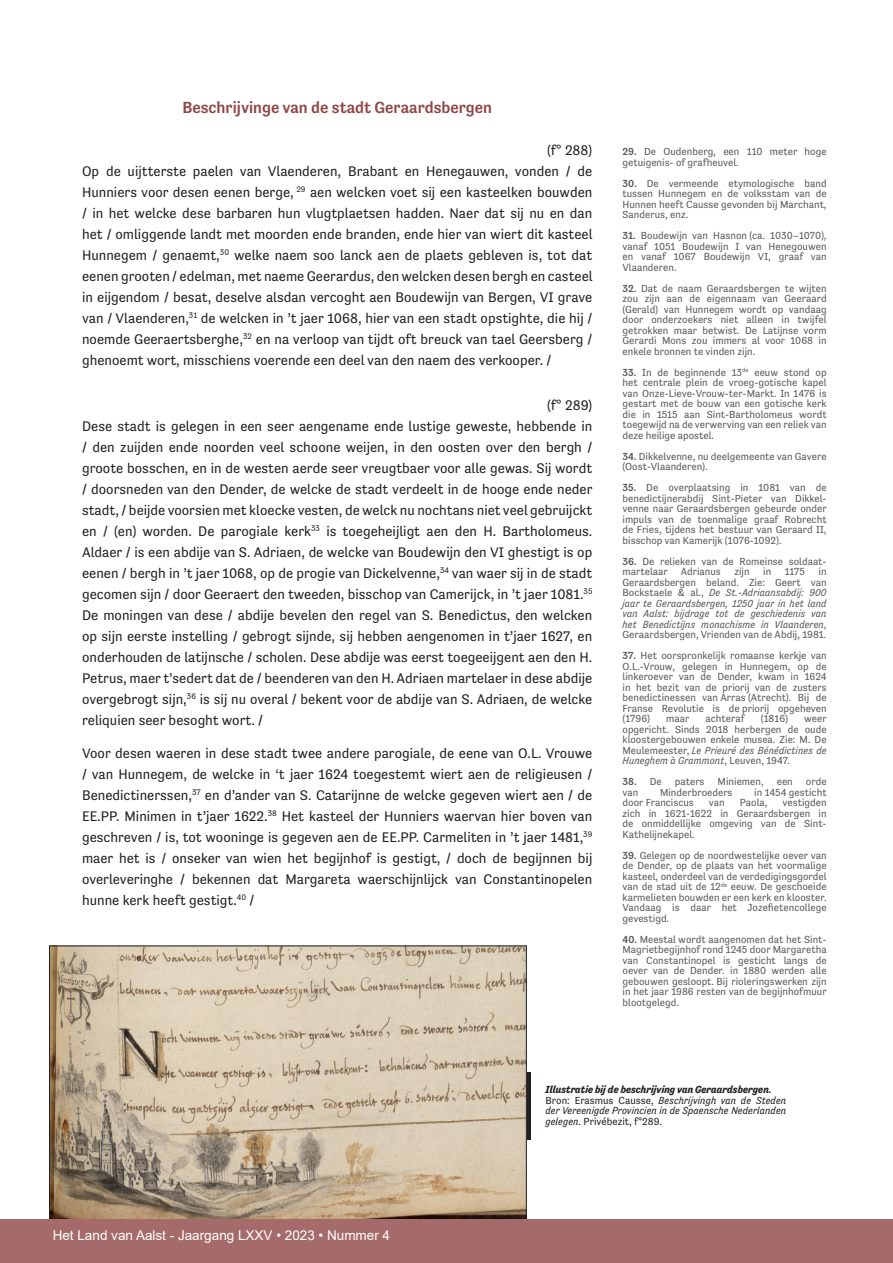
<style>
.page{position:relative;width:893px;height:1263px;background:#fff}
.page>*{position:absolute;margin:0;border:0;box-sizing:border-box;transform-origin:0 0}
.t1{font:500 16.5px "Tenso";color:#8f4645}
.t2{font:14.25px/21px "Tenso";color:#231f20;text-align:justify}
.t3{font:13.5px "Arial";color:#fff}
.t4{font:10.5px/10.5px "Tenso";color:#57595a;text-align:justify}
.t5{font:italic 10.5px/10.5px "Tenso";color:#57595a;text-align:justify}
.t6{font:italic 10.5px/10.5px "Tenso";color:#231f20;text-align:justify}
.t7{font:italic 700 10.5px "Tenso";color:#231f20}
.s1{font-weight:500}
.s2{font-style:normal}
.s3{font-style:italic}
</style>
<div class="page">
<svg style="left:523px;top:1071px;width:8px;height:68px"></svg>
<img style="left:51px;top:948px;width:474px;height:271px">
<div style="left:0;top:1219px;width:893px;height:44px;background:#a56b6a"></div>
<p class="t1" style="left:182px;top:98px;width:311px">Beschrijvinge van de stadt Geraardsbergen</p>
<p class="t2" style="left:547px;top:140px;width:47px">(f° 288)</p>
<p class="t2" style="left:82px;top:161px;width:512px">Op de uijtterste paelen van Vlaenderen, Brabant en Henegauwen, vonden / de Hunniers voor desen eenen berge, <sup>29</sup> aen welcken voet sij een kasteelken bouwden / in het welcke dese barbaren hun vlugtplaetsen hadden. Naer dat sij nu en dan het / omliggende landt met moorden ende branden, ende hier van wiert dit kasteel Hunnegem / genaemt,<sup>30</sup> welke naem soo lanck aen de plaets gebleven is, tot dat eenen grooten / edelman, met naeme Geerardus, den welcken desen bergh en casteel in eijgendom / besat, deselve alsdan vercoght aen Boudewijn van Bergen, VI grave van / Vlaenderen,<sup>31</sup> de welcken in ’t jaer 1068, hier van een stadt opstighte, die hij / noemde Geeraertsberghe,<sup>32</sup> en na verloop van tijdt oft breuck van tael Geersberg / ghenoemt wort, misschiens voerende een deel van den naem des verkooper. /</p>
<p class="t2" style="left:547px;top:395px;width:47px">(f° 289)</p>
<p class="t2" style="left:82px;top:416px;width:512px">Dese stadt is gelegen in een seer aengename ende lustige geweste, hebbende in / den zuijden ende noorden veel schoone weijen, in den oosten over den bergh / groote bosschen, en in de westen aerde seer vreugtbaer voor alle gewas. Sij wordt / doorsneden van den Dender, de welcke de stadt verdeelt in de hooge ende neder stadt, / beijde voorsien met kloecke vesten, de welck nu nochtans niet veel gebruijckt en / (en) worden. De parogiale kerk<sup>33</sup> is toegeheijligt aen den H. Bartholomeus.<br>Aldaer / is een abdije van S. Adriaen, de welcke van Boudewijn den VI ghestigt is op eenen / bergh in ’t jaer 1068, op de progie van Dickelvenne,<sup>34</sup> van waer sij in de stadt gecomen sijn / door Geeraert den tweeden, bisschop van Camerijck, in ’t jaer 1081.<sup>35<br></sup>De moningen van dese / abdije bevelen den regel van S. Benedictus, den welcken op sijn eerste instelling / gebrogt sijnde, sij hebben aengenomen in t’jaer 1627, en onderhouden de latijnsche / scholen. Dese abdije was eerst toegeeijgent aen den H.<br>Petrus, maer t’sedert dat de / beenderen van den H. Adriaen martelaer in dese abdije overgebrogt sijn,<sup>36</sup> is sij nu overal / bekent voor de abdije van S. Adriaen, de welcke reliquien seer besoght wort. /</p>
<p class="t2" style="left:82px;top:743px;width:512px">Voor desen waeren in dese stadt twee andere parogiale, de eene van O.L. Vrouwe / van Hunnegem, de welcke in ‘t jaer 1624 toegestemt wiert aen de religieusen / Benedictinerssen,<sup>37</sup> en d’ander van S. Catarijnne de welcke gegeven wiert aen / de EE.PP. Minimen in t’jaer 1622.<sup>38</sup> Het kasteel der Hunniers waervan hier boven van geschreven / is, tot wooninge is gegeven aen de EE.PP. Carmeliten in ’t jaer 1481,<sup>39 </sup>maer het is / onseker van wien het begijnhof is gestigt, / doch de begijnnen bij overleveringhe / bekennen dat Margareta waerschijnlijck van Constantinopelen hunne kerk heeft gestigt.<sup>40</sup> /</p>
<p class="t4" style="left:622px;top:146px;width:206px"><span class="s1">29.</span> De Oudenberg, een 110 meter hoge getuigenis- of grafheuvel.</p>
<p class="t4" style="left:622px;top:178px;width:206px"><span class="s1">30.</span> De vermeende etymologische band tussen Hunnegem en de volksstam van de Hunnen heeft Causse gevonden bij Marchant, Sanderus, enz.</p>
<p class="t4" style="left:622px;top:230px;width:206px"><span class="s1">31.</span> Boudewijn van Hasnon (ca. 1030–1070), vanaf 1051 Boudewijn I van Henegouwen en vanaf 1067 Boudewijn VI, graaf van Vlaanderen.</p>
<p class="t4" style="left:622px;top:283px;width:206px"><span class="s1">32.</span> Dat de naam Geraardsbergen te wijten zou zijn aan de eigennaam van Geeraard (Gerald) van Hunnegem wordt op vandaag door onderzoekers niet alleen in twijfel getrokken maar betwist. De Latijnse vorm Gerardi Mons zou immers al voor 1068 in enkele bronnen te vinden zijn.</p>
<p class="t4" style="left:622px;top:367px;width:206px"><span class="s1">33.</span> In de beginnende 13<sup>de</sup> eeuw stond op het centrale plein de vroeg-gotische kapel van Onze-Lieve-Vrouw-ter-Markt. In 1476 is gestart met de bouw van een gotische kerk die in 1515 aan Sint-Bartholomeus wordt toegewijd na de verwerving van een reliek van deze heilige apostel.</p>
<p class="t4" style="left:622px;top:451px;width:206px"><span class="s1">34.</span> Dikkelvenne, nu deelgemeente van Gavere (Oost-Vlaanderen).</p>
<p class="t4" style="left:622px;top:482px;width:206px"><span class="s1">35.</span> De overplaatsing in 1081 van de benedictijnerabdij Sint-Pieter van Dikkel&shy;venne naar Geraardsbergen gebeurde onder impuls van de toenmalige graaf Robrecht de Fries, tijdens het bestuur van Geraard II, bisschop van Kamerijk (1076-1092).</p>
<p class="t4" style="left:622px;top:556px;width:206px"><span class="s1">36.</span> De relieken van de Romeinse soldaat&shy;martelaar Adrianus</p>
<p class="t5" style="left:622px;top:566px;width:206px;text-indent:196px"><span class="s2">in Geraardsbergen beland. Zie: Geert van Bockstaele</span> <span class="s2">&amp;</span> <span class="s2">al.,</span> De St.-Adriaansabdij: 900 jaar te Geraardsbergen, 1250 jaar in het land van Aalst: bijdrage tot de geschiedenis van het Benedictijns monachisme in Vlaanderen<span class="s2">, Geraardsbergen, Vrienden van de Abdij, 1981.</span></p>
<p class="t4" style="left:622px;top:650px;width:206px"><span class="s1">37.</span> Het oorspronkelijk romaanse kerkje van O.L.-Vrouw, gelegen in Hunnegem, op de linkeroever van de Dender, kwam in 1624 in het bezit van de priorij van de zusters benedictinessen van Arras (Atrecht). Bij de Franse Revolutie is de priorij opgeheven (1796)</p>
<p class="t4" style="left:734px;top:566px;width:17px">zijn</p>
<p class="t4" style="left:763px;top:566px;width:10px">in</p>
<p class="t4" style="left:785px;top:566px;width:22px">1175</p>
<p class="t4" style="left:666px;top:713px;width:25px">maar</p>
<p class="t4" style="left:706px;top:713px;width:41px">achteraf</p>
<p class="t4" style="left:761px;top:713px;width:29px">(1816)</p>
<p class="t4" style="left:622px;top:713px;width:206px;text-indent:182px">weer opgericht. Sinds 2018 herbergen de oude kloostergebouwen enkele musea. Zie: M. De Meulemeester, <span class="s3">Le Prieuré des Bénédictines de Huneghem à Grammont</span>, Leuven, 1947.</p>
<p class="t4" style="left:622px;top:776px;width:206px"><span class="s1">38.</span> De paters Miniemen, een orde van</p>
<p class="t4" style="left:660px;top:787px;width:74px">Minderbroeders</p>
<p class="t4" style="left:754px;top:787px;width:74px">in 1454 gesticht</p>
<p class="t4" style="left:622px;top:797px;width:73px">door Franciscus</p>
<p class="t4" style="left:709px;top:797px;width:17px">van</p>
<p class="t4" style="left:740px;top:797px;width:29px">Paola,</p>
<p class="t4" style="left:622px;top:797px;width:206px;text-indent:160px">vestigden zich in 1621-1622 in Geraardsbergen in de onmiddellijke omgeving van de Sint-Kathelijnekapel.</p>
<p class="t4" style="left:622px;top:850px;width:206px"><span class="s1">39.</span> Gelegen op de noordwestelijke oever van de Dender, op de plaats van het voormalige kasteel, onderdeel van de verdedigingsgordel van de stad uit de 12<sup>de</sup> eeuw. De geschoeide karmelieten bouwden er een kerk en klooster.<br>Vandaag is daar het Jozefietencollege gevestigd.</p>
<p class="t4" style="left:622px;top:934px;width:206px"><span class="s1">40.</span> Meestal wordt aangenomen dat het Sint-Magrietbegijnhof rond 1245 door Margaretha van Constantinopel is gesticht langs de oever van de Dender. in 1880 werden alle gebouwen gesloopt. Bij rioleringswerken zijn in het jaar 1986 resten van de begijnhofmuur blootgelegd.</p>
<p class="t3" style="left:53px;top:1226px;width:339px">Het Land van Aalst - Jaargang LXXV • 2023 • Nummer 4</p>
<p class="t7" style="left:546px;top:1084px;width:227px">Illustratie bij de beschrijving van Geraardsbergen.</p>
<p class="t6" style="left:546px;top:1095px;width:242px"><span class="s2">Bron: Erasmus Causse,</span> Beschrijvingh van de Steden der Vereenigde Provincien in de Spaensche Nederlanden gelegen<span class="s2">. Privébezit, f°289.</span></p>
</div>
